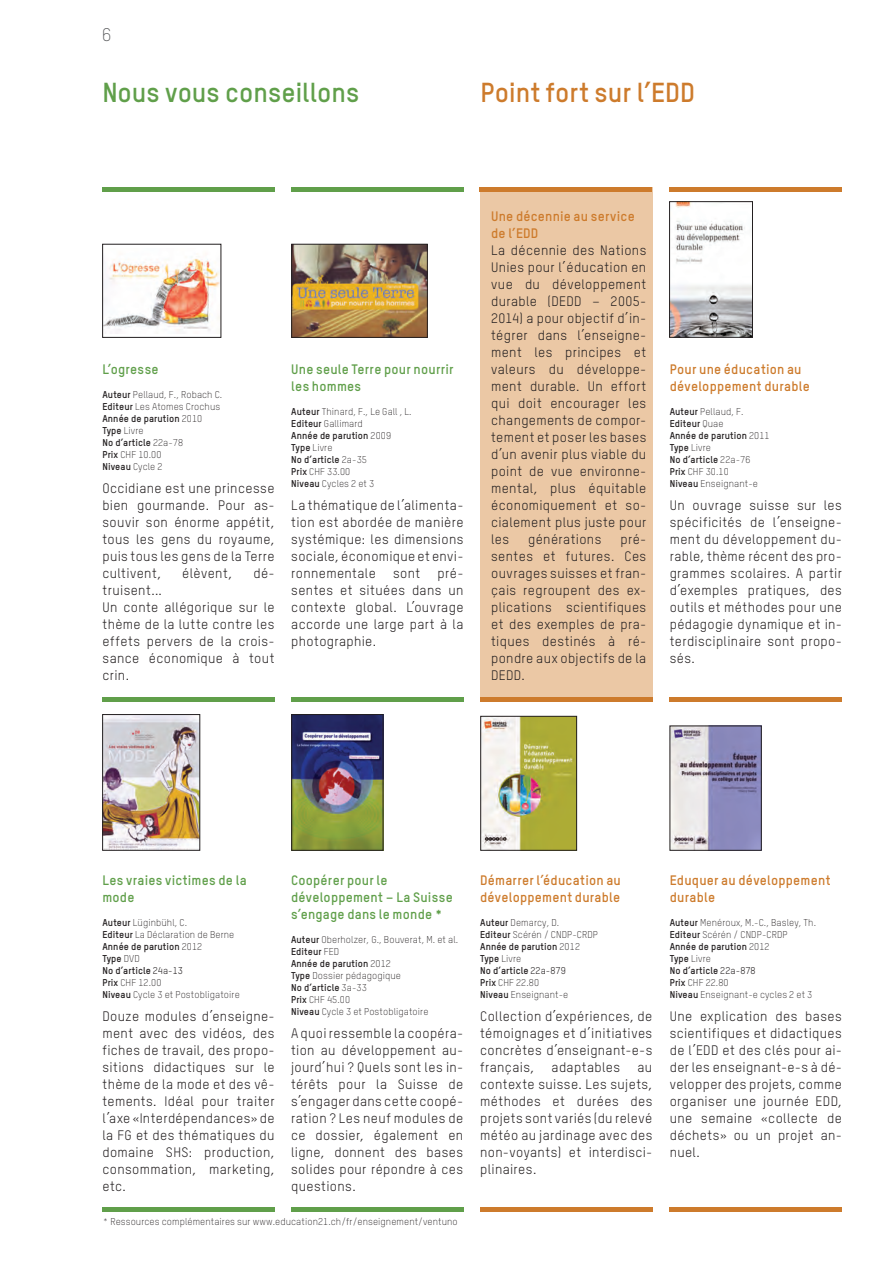
<style>
.page{position:relative;width:893px;height:1263px;background:#fff}
.page>*{position:absolute;margin:0;border:0;box-sizing:border-box;transform-origin:0 0}
.t1{font:700 27px "TSTARPRO";color:#609f4a}
.t2{font:700 27px "TSTARPRO";letter-spacing:.005em;color:#cd7b2c}
.t3{font:300 18px "TSTARPRO";color:#57585a}
.t4{font:13.5px/17px "TSTARPRO";letter-spacing:.025em;color:#231f20;text-align:justify}
.t5{font:700 13.5px/17px "TSTARPRO";letter-spacing:.015em;color:#cd7b2c}
.t6{font:700 13.5px/17px "TSTARPRO";letter-spacing:.015em;color:#609f4a}
.t7{font:300 9.75px/12px "TSTARPRO";letter-spacing:.01em;color:#231f20}
.t8{font:700 9.75px/12px "TSTARPRO";letter-spacing:.01em;color:#231f20}
.s1{font-weight:700}
.s2{font-weight:300}
.s3{font-weight:400}
</style>
<div class="page">
<div style="left:480px;top:187px;width:172px;height:510px;background:#ebc8a5"></div>
<img style="left:671px;top:203px;width:80px;height:132px">
<div style="left:669px;top:201px;width:84px;height:136px;border:1px solid #231f20"></div>
<img style="left:104px;top:258px;width:115px;height:75px">
<div style="left:102px;top:244px;width:119px;height:94px;border:1px solid #231f20"></div>
<img style="left:293px;top:246px;width:133px;height:90px">
<div style="left:291px;top:244px;width:137px;height:94px;border:1px solid #231f20"></div>
<img style="left:482px;top:718px;width:93px;height:130px">
<div style="left:480px;top:716px;width:97px;height:134px;border:1px solid #231f20"></div>
<hr style="left:480px;top:187px;width:172px;height:4px;background:#cd7b2c">
<hr style="left:291px;top:187px;width:172px;height:4px;background:#609f4a">
<div style="left:291px;top:697px;width:172px;height:5px;background:#609f4a"></div>
<hr style="left:102px;top:187px;width:172px;height:4px;background:#609f4a">
<hr style="left:670px;top:187px;width:172px;height:4px;background:#cd7b2c">
<div style="left:480px;top:697px;width:172px;height:5px;background:#cd7b2c"></div>
<div style="left:669px;top:697px;width:173px;height:5px;background:#cd7b2c"></div>
<hr style="left:291px;top:1208px;width:172px;height:4px;background:#609f4a">
<hr style="left:480px;top:1208px;width:173px;height:4px;background:#cd7b2c">
<hr style="left:670px;top:1208px;width:172px;height:4px;background:#cd7b2c">
<img style="left:104px;top:716px;width:94px;height:132px">
<div style="left:102px;top:714px;width:98px;height:136px;border:1px solid #231f20"></div>
<div style="left:102px;top:697px;width:172px;height:5px;background:#609f4a"></div>
<hr style="left:102px;top:1208px;width:172px;height:4px;background:#609f4a">
<img style="left:293px;top:716px;width:88px;height:132px">
<div style="left:291px;top:714px;width:92px;height:136px;border:1px solid #231f20"></div>
<img style="left:672px;top:728px;width:87px;height:120px">
<h2 class="t3" style="left:102px;top:24px;width:11px">6</h2>
<h1 class="t1" style="left:102px;top:75px;width:258px">Nous vous conseillons</h1>
<h1 class="t2" style="left:480px;top:75px;width:216px">Point fort sur l’EDD</h1>
<p class="t6" style="left:102px;top:361px;width:58px">L’ogresse</p>
<p class="t7" style="left:102px;top:389px;width:121px"><span class="s1">Auteur</span> Pellaud, F., Robach C.<br><span class="s1">Editeur</span> Les Atomes Crochus<br><span class="s1">Année de parution</span> 2010<br><span class="s1">Type</span> Livre<br><span class="s1">No d’article</span> 22a-78<br><span class="s1">Prix</span> CHF 10.00<br><span class="s1">Niveau</span> Cycle 2</p>
<p class="t4" style="left:102px;top:480px;width:174px">Occidiane est une princesse bien gourmande. Pour as&shy;souvir son énorme appétit, tous les gens du royaume, puis tous les gens de la Terre cultivent,</p>
<p class="t4" style="left:182px;top:565px;width:51px">élèvent,</p>
<p class="t4" style="left:253px;top:565px;width:23px">dé-</p>
<p class="t4" style="left:102px;top:582px;width:174px;text-align:left">truisent...<br>Un conte allégorique sur le thème de la lutte contre les effets pervers de la crois&shy;sance économique à tout crin.</p>
<p class="t6" style="left:291px;top:361px;width:164px">Une seule Terre pour nourrir les hommes</p>
<p class="t7" style="left:291px;top:406px;width:122px"><span class="s1">Auteur</span> Thinard, F., Le Gall , L.<br><span class="s1">Editeur</span> Gallimard<br><span class="s1">Année de parution</span> 2009<br><span class="s1">Type</span> Livre<br><span class="s1">No d’article</span> 2a-35<br><span class="s1">Prix</span> CHF 33.00<br><span class="s1">Niveau</span> Cycles 2 et 3</p>
<p class="t4" style="left:291px;top:497px;width:174px">La thématique de l’alimenta&shy;tion est abordée de manière systémique: les dimensions sociale, économique et envi&shy;ronnementale</p>
<p class="t4" style="left:291px;top:565px;width:174px;text-indent:146px">pré&shy;sentes et situées dans un contexte global. L’ouvrage accorde une large part à la photographie.</p>
<p class="t4" style="left:393px;top:565px;width:29px">sont</p>
<p class="t5" style="left:491px;top:207px;width:145px">Une décennie au service de l’EDD</p>
<p class="t4" style="left:491px;top:242px;width:157px">La décennie des Nations Unies pour l’éducation en vue du développement durable (DEDD – 2005- 2014) a pour objectif d’in&shy;tégrer dans l’enseigne&shy;ment les principes et valeurs du développe&shy;ment durable. Un effort qui doit encourager les changements de compor&shy;tement et poser les bases d’un avenir plus viable du point de vue environne&shy;mental, plus équitable économiquement et so&shy;cialement plus juste pour les</p>
<p class="t4" style="left:491px;top:531px;width:157px;text-indent:129px">pré&shy;sentes et futures. Ces ouvrages suisses et fran&shy;çais regroupent des ex&shy;plications scientifiques et des exemples de pra&shy;tiques destinés à ré&shy;pondre aux objectifs de la DEDD.</p>
<p class="t4" style="left:528px;top:531px;width:75px">générations</p>
<p class="t5" style="left:670px;top:361px;width:142px">Pour une éducation au développement durable</p>
<p class="t8" style="left:670px;top:405px;width:101px">Auteur <span class="s2">Pellaud, F.<br></span>Editeur <span class="s2">Quae<br></span>Année de parution <span class="s2">2011<br></span>Type <span class="s2">Livre<br></span>No d’article <span class="s2">22a-76<br></span>Prix <span class="s2">CHF 30.10<br></span>Niveau <span class="s2">Enseignant-e</span></p>
<p class="t4" style="left:670px;top:497px;width:174px">Un ouvrage suisse sur les spécificités de l’enseigne&shy;ment du développement du&shy;rable, thème récent des pro&shy;grammes scolaires. A partir d’exemples pratiques, des outils et méthodes pour une pédagogie dynamique et in&shy;terdisciplinaire sont propo&shy;sés.</p>
<p class="t6" style="left:291px;top:871px;width:163px">Coopérer pour le développement – La Suisse s’engage dans le monde *</p>
<p class="t7" style="left:291px;top:933px;width:169px"><span class="s1">Auteur</span> Oberholzer, G., Bouverat, M. et al.<br><span class="s1">Editeur</span> FED<br><span class="s1">Année de parution</span> 2012<br><span class="s1">Type</span> Dossier pédagogique<br><span class="s1">No d’article</span> 3a-33<br><span class="s1">Prix</span> CHF 45.00<br><span class="s1">Niveau</span> Cycle 3 et Postobligatoire</p>
<p class="t4" style="left:291px;top:1024px;width:174px">A quoi ressemble la coopéra&shy;tion au développement au&shy;jourd’hui ? Quels sont les in&shy;térêts pour la Suisse de s’engager dans cette coopé&shy;ration ? Les neuf modules de ce dossier, également en ligne, donnent des bases solides pour répondre à ces questions.</p>
<p class="t6" style="left:102px;top:871px;width:146px">Les vraies victimes de la mode</p>
<p class="t7" style="left:102px;top:916px;width:139px"><span class="s1">Auteur</span> Lüginbühl, C.<br><span class="s1">Editeur</span> La Déclaration de Berne<br><span class="s1">Année de parution</span> 2012<br><span class="s1">Type</span> DVD<br><span class="s1">No d’article</span> <span class="s3">24a-13<br></span><span class="s1">Prix</span> CHF 12.00<br><span class="s1">Niveau</span> Cycle 3 et Postobligatoire</p>
<p class="t4" style="left:102px;top:1007px;width:174px">Douze modules d’enseigne&shy;ment avec des vidéos, des fiches de travail, des propo&shy;sitions didactiques sur le thème de la mode et des vê&shy;tements. Idéal pour traiter l’axe «Interdépendances» de la FG et des thématiques du domaine SHS: production, consommation, marketing, etc.</p>
<p class="t7" style="left:103px;top:1215px;width:356px">* Ressources complémentaires sur www.education21.ch/fr/enseignement/ventuno</p>
<p class="t5" style="left:480px;top:871px;width:142px">Démarrer l’éducation au développement durable</p>
<p class="t7" style="left:480px;top:916px;width:119px"><span class="s1">Auteur</span> Demarcy, D.<br><span class="s1">Editeur</span> Scérén / CNDP-CRDP<br><span class="s1">Année de parution</span> 2012<br><span class="s1">Type</span> Livre<br><span class="s1">No d’article</span> <span class="s3">22a-879<br></span><span class="s1">Prix</span> CHF 22.80<br><span class="s1">Niveau</span> Enseignant-e</p>
<p class="t4" style="left:480px;top:1007px;width:174px">Collection d’expériences, de témoignages et d’initiatives concrètes d’enseignant-e-s français,</p>
<p class="t4" style="left:552px;top:1058px;width:70px">adaptables</p>
<p class="t4" style="left:480px;top:1058px;width:174px;text-indent:157px">au contexte suisse. Les sujets, méthodes et durées des projets sont variés (du relevé météo au jardinage avec des non-voyants) et interdisci&shy;plinaires.</p>
<p class="t5" style="left:670px;top:871px;width:162px">Eduquer au développement durable</p>
<p class="t7" style="left:670px;top:916px;width:148px"><span class="s1">Auteur</span> Menéroux, M.-C., Basley, Th.<br><span class="s1">Editeur</span> Scérén / CNDP-CRDP<br><span class="s1">Année de parution</span> 2012<br><span class="s1">Type</span> Livre<br><span class="s1">No d’article</span> <span class="s3">22a-878<br></span><span class="s1">Prix</span> CHF 22.80<br><span class="s1">Niveau</span> Enseignant-e cycles 2 et 3</p>
<p class="t4" style="left:670px;top:1007px;width:174px">Une explication des bases scientifiques et didactiques de l’EDD et des clés pour ai&shy;der les enseignant-e-s à dé&shy;velopper des projets, comme organiser une journée EDD, une semaine «collecte de déchets» ou un projet an&shy;nuel.</p>
</div>
